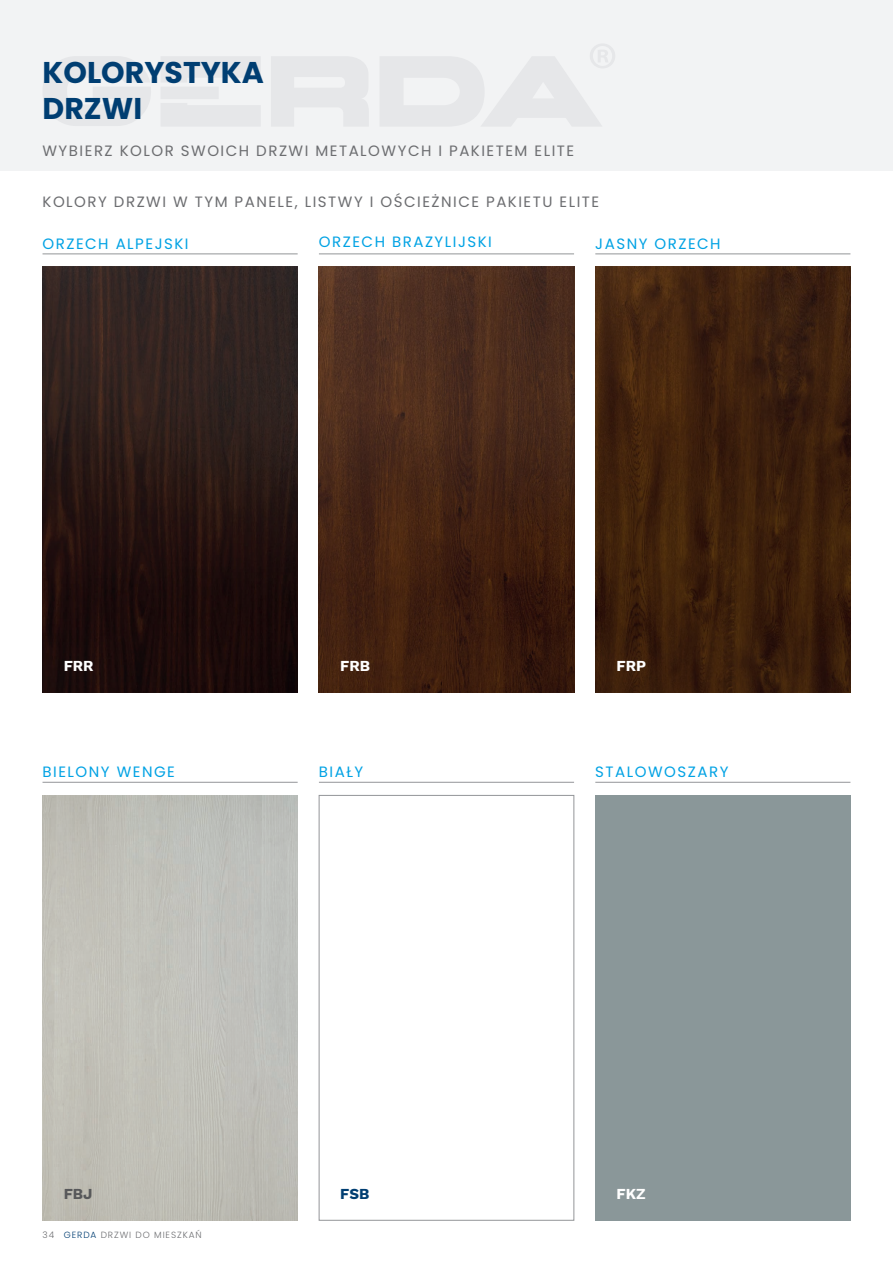
<style>
.page{position:relative;width:893px;height:1263px;background:#fff}
.page>*{position:absolute;margin:0;border:0;box-sizing:border-box;transform-origin:0 0}
.t1{font:700 30px/36px "Poppins";color:#003e72}
.t2{font:15px "Poppins";letter-spacing:.1em;color:#6c6d70}
.t3{font:15px "Poppins";letter-spacing:.1em;color:#00a2e4}
.t4{font:700 15px "Work Sans";color:#fff}
.t5{font:700 15px "Work Sans";color:#57585a}
.t6{font:700 15px "Work Sans";color:#003e72}
.t7{font:300 9px "Poppins";letter-spacing:.1em;color:#6c6d70}
.s1{color:#003e72}
</style>
<div class="page">
<img style="left:43px;top:267px;width:255px;height:425px">
<hr style="left:43px;top:254px;width:255px;height:1px;background:#939598">
<img style="left:595px;top:267px;width:255px;height:425px">
<hr style="left:595px;top:254px;width:255px;height:1px;background:#939598">
<img style="left:319px;top:267px;width:255px;height:425px">
<hr style="left:319px;top:254px;width:255px;height:1px;background:#939598">
<div style="left:0;top:0;width:893px;height:170px;background:#f2f3f4"></div>
<svg style="left:271px;top:57px;width:98px;height:69px"></svg>
<svg style="left:380px;top:44px;width:235px;height:82px"></svg>
<svg style="left:43px;top:56px;width:108px;height:70px"></svg>
<svg style="left:161px;top:57px;width:99px;height:69px"></svg>
<img style="left:43px;top:795px;width:255px;height:425px">
<hr style="left:43px;top:782px;width:255px;height:1px;background:#939598">
<div style="left:319px;top:795px;width:255px;height:425px;background:#fff;border:1px solid #939598"></div>
<hr style="left:319px;top:782px;width:255px;height:1px;background:#939598">
<div style="left:595px;top:795px;width:255px;height:425px;background:#8a9799"></div>
<hr style="left:595px;top:782px;width:255px;height:1px;background:#939598">
<h1 class="t1" style="left:43px;top:54px;width:223px">KOLORYSTYKA<br>DRZWI</h1>
<p class="t2" style="left:43px;top:142px;width:533px">WYBIERZ KOLOR SWOICH DRZWI METALOWYCH I PAKIETEM ELITE</p>
<p class="t2" style="left:43px;top:193px;width:558px">KOLORY DRZWI W TYM PANELE, LISTWY I OŚCIEŻNICE PAKIETU ELITE</p>
<p class="t3" style="left:43px;top:235px;width:148px">ORZECH ALPEJSKI</p>
<p class="t3" style="left:319px;top:233px;width:175px">ORZECH BRAZYLIJSKI</p>
<p class="t3" style="left:595px;top:235px;width:127px">JASNY ORZECH</p>
<p class="t4" style="left:64px;top:657px;width:31px">FRR</p>
<p class="t4" style="left:340px;top:657px;width:31px">FRB</p>
<p class="t4" style="left:617px;top:657px;width:31px">FRP</p>
<p class="t3" style="left:43px;top:763px;width:134px">BIELONY WENGE</p>
<p class="t3" style="left:319px;top:763px;width:46px">BIAŁY</p>
<p class="t3" style="left:595px;top:763px;width:135px">STALOWOSZARY</p>
<p class="t5" style="left:64px;top:1185px;width:30px">FBJ</p>
<p class="t6" style="left:340px;top:1185px;width:31px">FSB</p>
<p class="t4" style="left:617px;top:1185px;width:31px">FKZ</p>
<p class="t7" style="left:43px;top:1230px;width:161px">34 <span class="s1">GERDA</span> DRZWI DO MIESZKAŃ</p>
</div>
